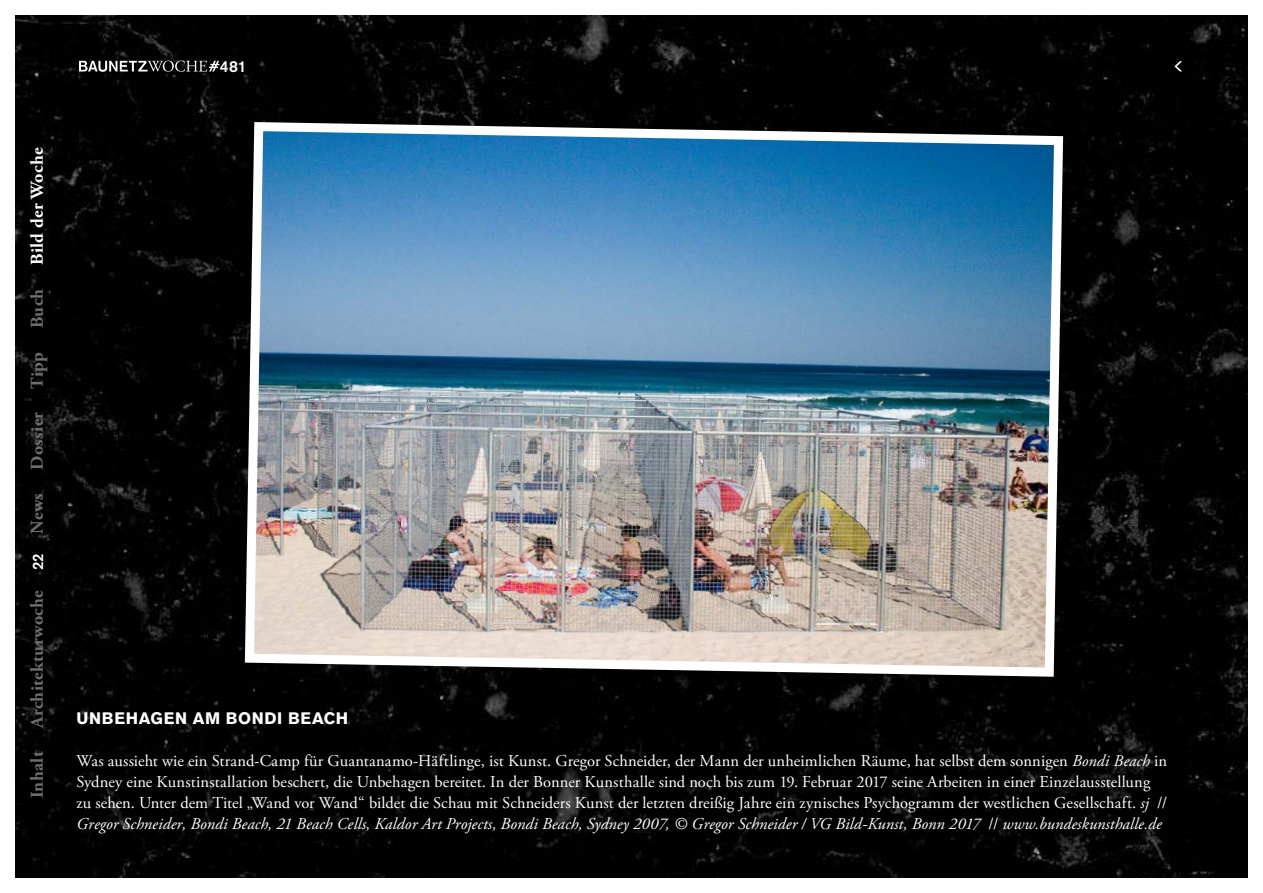
<style>
.page{position:relative;width:1263px;height:893px;background:#fff}
.page>*{position:absolute;margin:0;border:0;box-sizing:border-box;transform-origin:0 0}
.t1{font:700 18px "Adobe Garamond Pro";letter-spacing:.02em;color:#706f6f}
.t2{font:700 18px "Adobe Garamond Pro";letter-spacing:.02em;color:#fff}
.t3{font:16.5px/21px "Adobe Garamond Pro";letter-spacing:.005em;color:#fff}
.t4{font:700 16.5px "Akzidenz Grotesk BQ";letter-spacing:.04em;color:#fff}
.t5{font:500 15.75px "Akzidenz Grotesk BQ";color:#fff}
.t6{font:500 15px "Akzidenz Grotesk BQ";color:#fff}
.s1{font-style:italic}
</style>
<div class="page">
<img style="left:16px;top:16px;width:1231px;height:861px">
<svg style="left:1174px;top:61px;width:8px;height:10px"></svg>
<img style="left:240px;top:117px;width:828px;height:564px">
<svg style="left:79px;top:61px;width:140px;height:11px"></svg>
<p class="t5" style="left:220px;top:56px;width:28px">481</p>
<p class="t2" style="left:27px;top:265px;width:119px;rotate:-90deg">Bild der Woche</p>
<p class="t1" style="left:27px;top:328px;width:41px;rotate:-90deg">Buch</p>
<p class="t1" style="left:27px;top:389px;width:38px;rotate:-90deg">Tipp</p>
<p class="t1" style="left:27px;top:470px;width:59px;rotate:-90deg">Dossier</p>
<p class="t1" style="left:27px;top:534px;width:42px;rotate:-90deg">News</p>
<p class="t6" style="left:29px;top:570px;width:18px;rotate:-90deg">22</p>
<p class="t1" style="left:27px;top:728px;width:139px;rotate:-90deg">Architekturwoche</p>
<p class="t1" style="left:27px;top:798px;width:49px;rotate:-90deg">Inhalt</p>
<p class="t4" style="left:77px;top:709px;width:273px">UNBEHAGEN AM BONDI BEACH</p>
<p class="t3" style="left:77px;top:751px;width:1092px">Was aussieht wie ein Strand-Camp für Guantanamo-Häftlinge, ist Kunst. Gregor Schneider, der Mann der unheimlichen Räume, hat selbst dem sonnigen <span class="s1">Bondi Beach</span> in Sydney eine Kunstinstallation beschert, die Unbehagen bereitet. In der Bonner Kunsthalle sind noch bis zum 19. Februar 2017 seine Arbeiten in einer Einzelausstellung zu sehen. Unter dem Titel „Wand vor Wand“ bildet die Schau mit Schneiders Kunst der letzten dreißig Jahre ein zynisches Psychogramm der westlichen Gesellschaft. <span class="s1">sj</span> // <span class="s1">Gregor Schneider, Bondi Beach, 21 Beach Cells, Kaldor Art Projects, Bondi Beach, Sydney 2007, © Gregor Schneider / VG Bild-Kunst, Bonn 2017</span> // <span class="s1">www.bundeskunsthalle.de</span></p>
</div>
